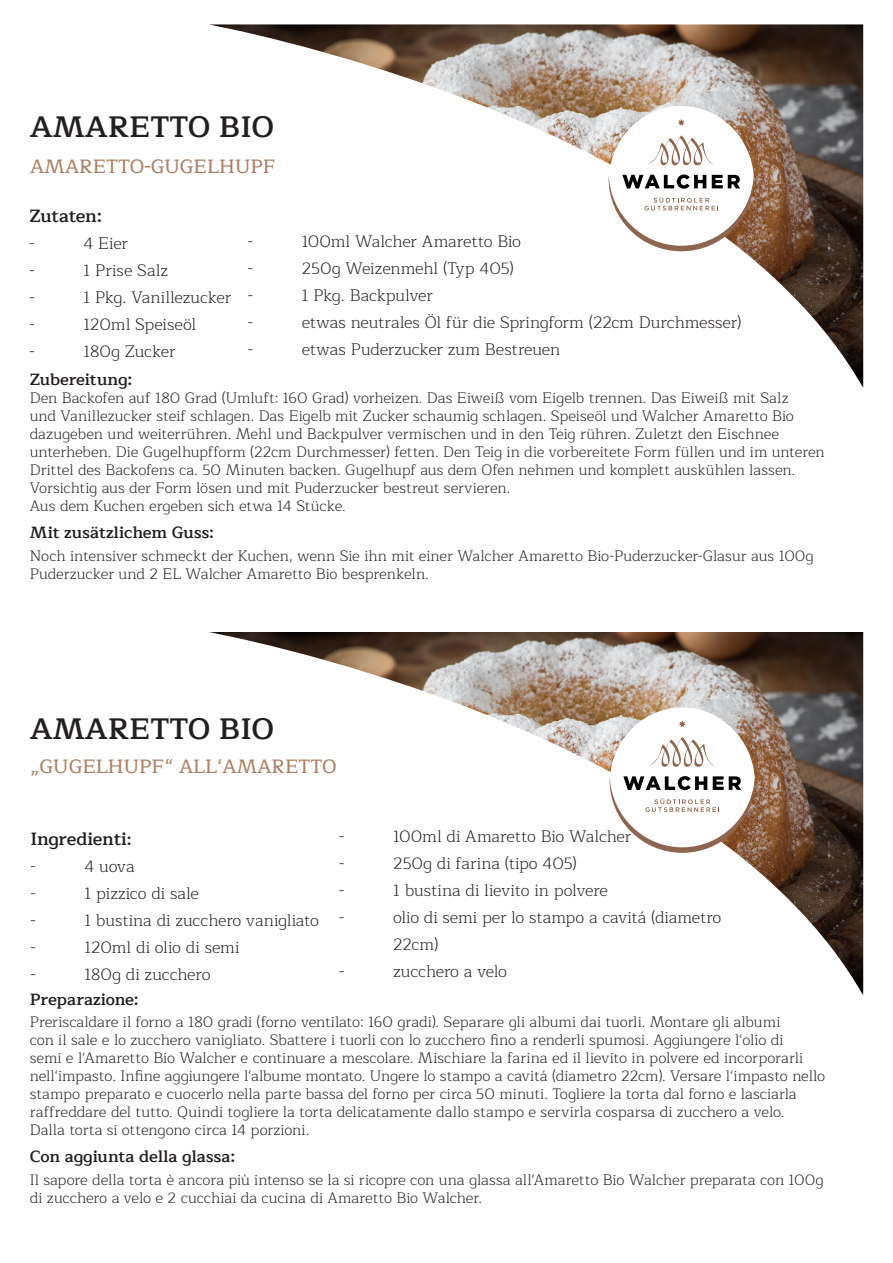
<style>
.page{position:relative;width:893px;height:1263px;background:#fff}
.page>*{position:absolute;margin:0;border:0;box-sizing:border-box;transform-origin:0 0}
.t1{font:600 30px "Maitree";color:#231f20}
.t2{font:500 19.5px "Maitree";color:#ac8067}
.t3{font:600 18px "Maitree";letter-spacing:-.015em;color:#231f20}
.t4{font:300 16.5px/27px "Maitree";letter-spacing:-.005em;color:#231f20}
.t5{font:600 16.5px "Maitree";letter-spacing:-.005em;color:#231f20}
.t6{font:300 15px/18px "Maitree";letter-spacing:-.005em;color:#231f20}
.s1{font-size:16.5px}
</style>
<div class="page">
<img style="left:209px;top:632px;width:654px;height:363px">
<img style="left:209px;top:24px;width:654px;height:364px">
<svg style="left:609px;top:106px;width:145px;height:145px"></svg>
<svg style="left:610px;top:707px;width:145px;height:146px"></svg>
<h1 class="t1" style="left:30px;top:102px;width:245px">AMARETTO BIO</h1>
<p class="t2" style="left:30px;top:151px;width:247px">AMARETTO-GUGELHUPF</p>
<p class="t3" style="left:29px;top:201px;width:74px">Zutaten:</p>
<p class="t4" style="left:29px;top:230px;width:7px">-</p>
<p class="t4" style="left:83px;top:230px;width:46px">4 Eier</p>
<p class="t4" style="left:29px;top:257px;width:7px">-</p>
<p class="t4" style="left:83px;top:257px;width:86px">1 Prise Salz</p>
<p class="t4" style="left:29px;top:284px;width:7px">-</p>
<p class="t4" style="left:83px;top:284px;width:149px">1 Pkg. Vanillezucker</p>
<p class="t4" style="left:29px;top:311px;width:7px">-</p>
<p class="t4" style="left:83px;top:311px;width:114px">120ml Speiseöl</p>
<p class="t4" style="left:29px;top:338px;width:7px">-</p>
<p class="t4" style="left:83px;top:338px;width:94px">180g Zucker</p>
<p class="t4" style="left:248px;top:229px;width:7px">-</p>
<p class="t4" style="left:302px;top:229px;width:221px">100ml Walcher Amaretto Bio</p>
<p class="t4" style="left:248px;top:256px;width:7px">-</p>
<p class="t4" style="left:302px;top:256px;width:214px">250g Weizenmehl (Typ 405)</p>
<p class="t4" style="left:248px;top:283px;width:7px">-</p>
<p class="t4" style="left:302px;top:283px;width:133px">1 Pkg. Backpulver</p>
<p class="t4" style="left:248px;top:310px;width:7px">-</p>
<p class="t4" style="left:302px;top:310px;width:441px">etwas neutrales Öl für die Springform (22cm Durchmesser)</p>
<p class="t4" style="left:248px;top:337px;width:7px">-</p>
<p class="t4" style="left:302px;top:337px;width:260px">etwas Puderzucker zum Bestreuen</p>
<p class="t5" style="left:30px;top:366px;width:104px">Zubereitung:</p>
<p class="t6" style="left:30px;top:390px;width:796px">Den Backofen auf 180 Grad (Umluft: 160 Grad) vorheizen. Das Eiweiß vom Eigelb trennen. Das Eiweiß mit Salz<br>und Vanillezucker steif schlagen. Das Eigelb mit Zucker schaumig schlagen. Speiseöl und Walcher Amaretto Bio dazugeben und weiterrühren. Mehl und Backpulver vermischen und in den Teig rühren. Zuletzt den Eischnee unterheben. Die Gugelhupfform (22cm Durchmesser) fetten. Den Teig in die vorbereitete Form füllen und im unteren Drittel des Backofens ca. 50 Minuten backen. Gugelhupf aus dem Ofen nehmen und komplett auskühlen lassen.<br>Vorsichtig aus der Form lösen und mit Puderzucker bestreut servieren.</p>
<p class="t6" style="left:30px;top:498px;width:318px">Aus dem Kuchen ergeben sich etwa 14 Stücke.</p>
<p class="t5" style="left:30px;top:519px;width:186px">Mit zusätzlichem Guss:</p>
<p class="t6" style="left:30px;top:547px;width:785px">Noch intensiver schmeckt der Kuchen, wenn Sie ihn mit einer Walcher Amaretto Bio-Puderzucker-Glasur aus 100g<br>Puderzucker und 2 EL Walcher Amaretto Bio besprenkeln.</p>
<h1 class="t1" style="left:30px;top:704px;width:245px">AMARETTO BIO</h1>
<p class="t2" style="left:30px;top:751px;width:308px">„GUGELHUPF“ ALL‘AMARETTO</p>
<p class="t3" style="left:30px;top:823px;width:103px">Ingredienti<span class="s1">:</span></p>
<p class="t4" style="left:30px;top:853px;width:7px">-</p>
<p class="t4" style="left:84px;top:853px;width:52px">4 uova</p>
<p class="t4" style="left:30px;top:880px;width:7px">-</p>
<p class="t4" style="left:84px;top:880px;width:116px">1 pizzico di sale</p>
<p class="t4" style="left:30px;top:907px;width:7px">-</p>
<p class="t4" style="left:84px;top:907px;width:236px">1 bustina di zucchero vanigliato</p>
<p class="t4" style="left:30px;top:934px;width:7px">-</p>
<p class="t4" style="left:84px;top:934px;width:157px">120ml di olio di semi</p>
<p class="t4" style="left:30px;top:961px;width:7px">-</p>
<p class="t4" style="left:84px;top:961px;width:128px">180g di zucchero</p>
<p class="t4" style="left:339px;top:824px;width:7px">-</p>
<p class="t4" style="left:393px;top:824px;width:240px">100ml di Amaretto Bio Walcher</p>
<p class="t4" style="left:339px;top:851px;width:7px">-</p>
<p class="t4" style="left:393px;top:851px;width:185px">250g di farina (tipo 405)</p>
<p class="t4" style="left:339px;top:878px;width:7px">-</p>
<p class="t4" style="left:393px;top:878px;width:216px">1 bustina di lievito in polvere</p>
<p class="t4" style="left:339px;top:905px;width:7px">-</p>
<p class="t4" style="left:393px;top:905px;width:330px">olio di semi per lo stampo a cavitá (diametro<br>22cm)</p>
<p class="t4" style="left:339px;top:959px;width:7px">-</p>
<p class="t4" style="left:393px;top:959px;width:116px">zucchero a velo</p>
<p class="t5" style="left:30px;top:985px;width:110px">Preparazione:</p>
<p class="t6" style="left:30px;top:1014px;width:797px">Preriscaldare il forno a 180 gradi (forno ventilato: 160 gradi). Separare gli albumi dai tuorli. Montare gli albumi<br>con il sale e lo zucchero vanigliato. Sbattere i tuorli con lo zucchero fino a renderli spumosi. Aggiungere l‘olio di<br>semi e l‘Amaretto Bio Walcher e continuare a mescolare. Mischiare la farina ed il lievito in polvere ed incorporarli nell‘impasto. Infine aggiungere l‘albume montato. Ungere lo stampo a cavitá (diametro 22cm). Versare l‘impasto nello stampo preparato e cuocerlo nella parte bassa del forno per circa 50 minuti. Togliere la torta dal forno e lasciarla raffreddare del tutto. Quindi togliere la torta delicatamente dallo stampo e servirla cosparsa di zucchero a velo.</p>
<p class="t6" style="left:30px;top:1122px;width:281px">Dalla torta si ottengono circa 14 porzioni.</p>
<p class="t5" style="left:30px;top:1143px;width:207px">Con aggiunta della glassa:</p>
<p class="t6" style="left:30px;top:1171px;width:795px">Il sapore della torta è ancora più intenso se la si ricopre con una glassa all‘Amaretto Bio Walcher preparata con 100g di zucchero a velo e 2 cucchiai da cucina di Amaretto Bio Walcher.</p>
</div>
